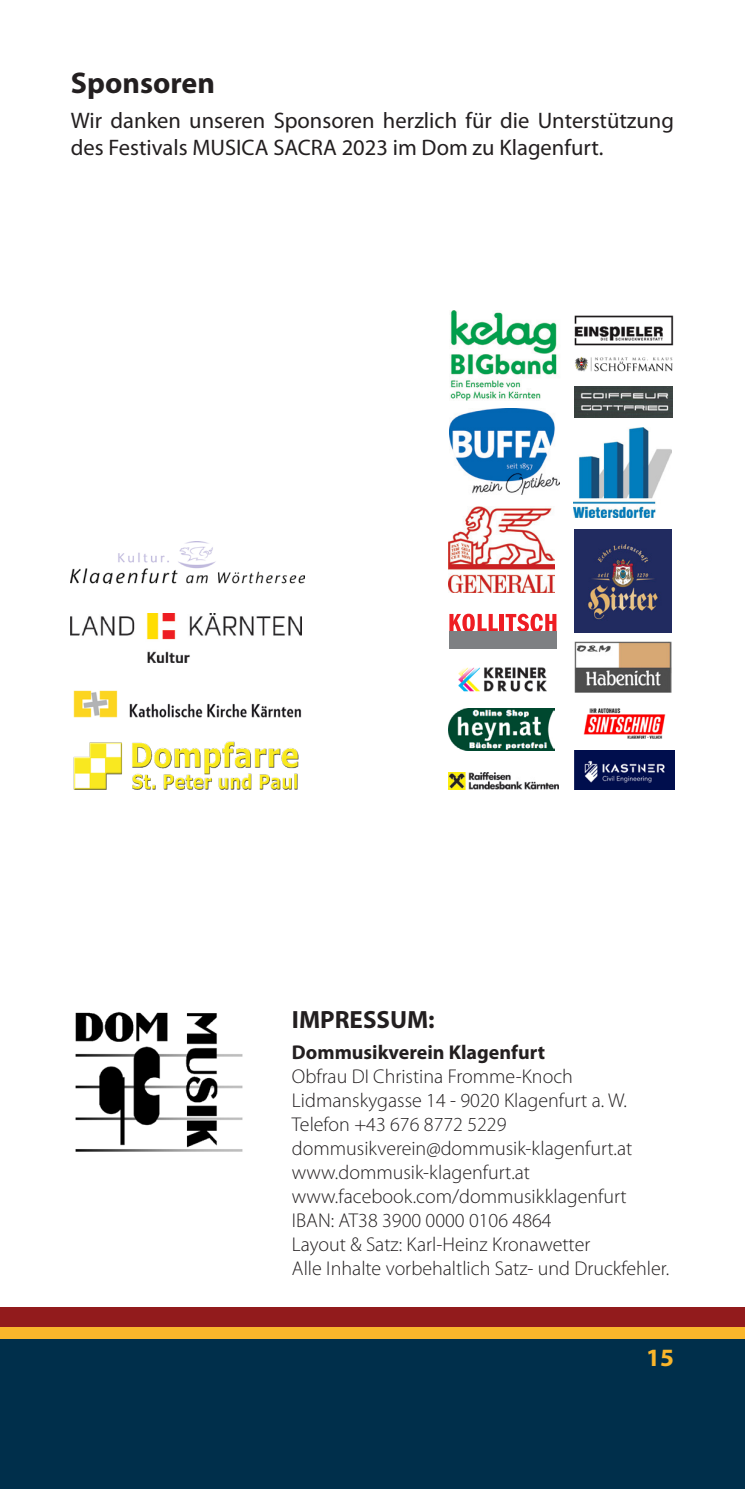
<style>
.page{position:relative;width:745px;height:1489px;background:#fff}
.page>*{position:absolute;margin:0;border:0;box-sizing:border-box;transform-origin:0 0}
.t1{font:700 30px "Myriad Pro";color:#231f20}
.t2{font:700 25px "Myriad Pro";color:#231f20}
.t3{font:700 25px "Myriad Pro";color:#fab62b}
.t4{font:22.5px/27px "Myriad Pro";color:#231f20}
.t5{font:300 20px/24px "Myriad Pro";color:#231f20}
.t6{font:700 20px "Myriad Pro";color:#231f20}
</style>
<div class="page">
<div style="left:0;top:1306px;width:744px;height:182px;background:#921b1c"></div>
<div style="left:0;top:1333px;width:744px;height:155px;background:#002f4b"></div>
<div style="left:0;top:1327px;width:744px;height:11px;background:#fab62b"></div>
<img style="left:75px;top:1011px;width:168px;height:141px">
<img style="left:71px;top:541px;width:233px;height:42px">
<img style="left:71px;top:613px;width:230px;height:50px">
<img style="left:73px;top:690px;width:229px;height:28px">
<img style="left:73px;top:741px;width:226px;height:49px">
<img style="left:448px;top:708px;width:106px;height:43px">
<img style="left:574px;top:750px;width:99px;height:39px">
<img style="left:573px;top:427px;width:98px;height:90px">
<img style="left:583px;top:708px;width:83px;height:31px">
<svg style="left:449px;top:613px;width:48px;height:18px"></svg>
<hr style="left:499px;top:614px;width:4px;height:17px;background:#ee1d23">
<svg style="left:505px;top:613px;width:51px;height:18px"></svg>
<div style="left:449px;top:631px;width:107px;height:18px;background:#7e8083"></div>
<img style="left:448px;top:506px;width:106px;height:86px">
<img style="left:448px;top:772px;width:110px;height:17px">
<img style="left:574px;top:529px;width:97px;height:103px">
<img style="left:574px;top:642px;width:97px;height:50px">
<img style="left:458px;top:667px;width:89px;height:25px">
<img style="left:449px;top:409px;width:110px;height:86px">
<img style="left:575px;top:357px;width:98px;height:15px">
<img style="left:574px;top:387px;width:97px;height:30px">
<img style="left:450px;top:311px;width:107px;height:89px">
<img style="left:574px;top:315px;width:100px;height:31px">
<h1 class="t1" style="left:71px;top:66px;width:145px">Sponsoren</h1>
<p class="t4" style="left:71px;top:107px;width:604px">Wir danken unseren Sponsoren herzlich für die Unterstützung des Festivals MUSICA SACRA 2023 im Dom zu Klagenfurt.</p>
<p class="t2" style="left:292px;top:1005px;width:144px">IMPRESSUM:</p>
<p class="t6" style="left:292px;top:1040px;width:254px">Dommusikverein Klagenfurt</p>
<p class="t5" style="left:292px;top:1064px;width:378px">Obfrau DI Christina Fromme-Knoch Lidmanskygasse 14 - 9020 Klagenfurt a. W.<br>Telefon +43 676 8772 5229 dommusikverein@dommusik-klagenfurt.at www.dommusik-klagenfurt.at www.facebook.com/dommusikklagenfurt IBAN: AT38 3900 0000 0106 4864<br>Layout &amp; Satz: Karl-Heinz Kronawetter<br>Alle Inhalte vorbehaltlich Satz- und Druckfehler.</p>
<p class="t3" style="left:645px;top:1343px;width:29px">15</p>
</div>
